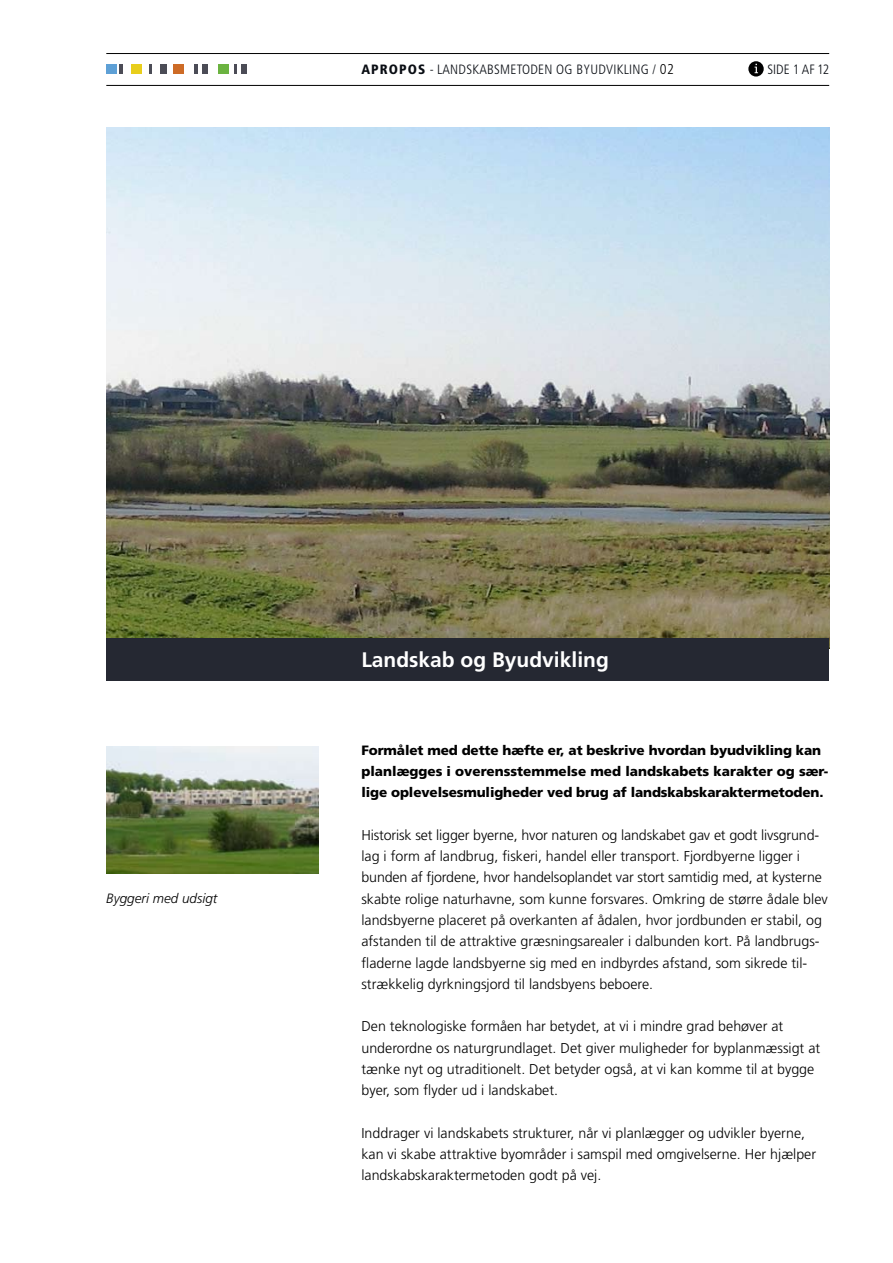
<style>
.page{position:relative;width:893px;height:1263px;background:#fff}
.page>*{position:absolute;margin:0;border:0;box-sizing:border-box;transform-origin:0 0}
.t1{font:700 21px "Frutiger";color:#fff}
.t2{font:300 14.25px/21.3px "Frutiger";color:#000}
.t3{font:900 13.5px/21.3px "Frutiger";letter-spacing:-.01em;color:#000}
.t4{font:300 condensed 13.5px "Frutiger";letter-spacing:.02em;color:#090d13}
.t5{font:italic 300 13.5px "Frutiger";color:#000}
.s1{font-weight:900}
.s2{font-size:14.25px;color:#000}
</style>
<div class="page">
<div style="left:241px;top:64px;width:6px;height:10px;background:#4b4c56"></div>
<svg style="left:235px;top:64px;width:2px;height:10px"></svg>
<div style="left:202px;top:64px;width:5px;height:10px;background:#4b4c56"></div>
<svg style="left:194px;top:64px;width:3px;height:10px"></svg>
<div style="left:160px;top:64px;width:6px;height:10px;background:#4b4c56"></div>
<svg style="left:150px;top:64px;width:2px;height:10px"></svg>
<svg style="left:120px;top:64px;width:3px;height:10px"></svg>
<div style="left:106px;top:64px;width:10px;height:10px;background:#5ea0d6"></div>
<div style="left:219px;top:64px;width:10px;height:10px;background:#6bb340"></div>
<div style="left:173px;top:64px;width:10px;height:10px;background:#cd6b26"></div>
<div style="left:131px;top:64px;width:10px;height:10px;background:#e8ce1c"></div>
<hr style="left:106px;top:85px;width:723px;height:1px;background:#000">
<hr style="left:106px;top:53px;width:723px;height:1px;background:#000">
<svg style="left:748px;top:61px;width:16px;height:16px"></svg>
<svg style="left:755px;top:64px;width:3px;height:9px"></svg>
<img style="left:106px;top:128px;width:723px;height:510px">
<div style="left:106px;top:638px;width:723px;height:42px;background:#252832"></div>
<img style="left:106px;top:746px;width:213px;height:128px">
<p class="t4" style="left:361px;top:62px;width:314px"><span class="s1">APROPOS</span> - LANDSKABSMETODEN OG BYUDVIKLING / <span class="s2">02</span></p>
<p class="t4" style="left:767px;top:62px;width:63px">SIDE 1 AF 12</p>
<p class="t5" style="left:106px;top:891px;width:113px">Byggeri med udsigt</p>
<h1 class="t1" style="left:361px;top:648px;width:249px">Landskab og Byudvikling</h1>
<p class="t3" style="left:361px;top:739px;width:468px">Formålet med dette hæfte er, at beskrive hvordan byudvikling kan planlægges i overensstemmelse med landskabets karakter og sær&shy;lige oplevelsesmuligheder ved brug af landskabskaraktermetoden.</p>
<p class="t2" style="left:361px;top:824px;width:468px">Historisk set ligger byerne, hvor naturen og landskabet gav et godt livsgrund&shy;lag i form af landbrug, fiskeri, handel eller transport. Fjordbyerne ligger i bunden af fjordene, hvor handelsoplandet var stort samtidig med, at kysterne skabte rolige naturhavne, som kunne forsvares. Omkring de større ådale blev landsbyerne placeret på overkanten af ådalen, hvor jordbunden er stabil, og afstanden til de attraktive græsningsarealer i dalbunden kort. På landbrugs&shy;fladerne lagde landsbyerne sig med en indbyrdes afstand, som sikrede til&shy;strækkelig dyrkningsjord til landsbyens beboere.</p>
<p class="t2" style="left:361px;top:1016px;width:460px">Den teknologiske formåen har betydet, at vi i mindre grad behøver at underordne os naturgrundlaget. Det giver muligheder for byplanmæssigt at tænke nyt og utraditionelt. Det betyder også, at vi kan komme til at bygge byer, som flyder ud i landskabet.</p>
<p class="t2" style="left:361px;top:1122px;width:456px">Inddrager vi landskabets strukturer, når vi planlægger og udvikler byerne, kan vi skabe attraktive byområder i samspil med omgivelserne. Her hjælper landskabskaraktermetoden godt på vej.</p>
</div>
